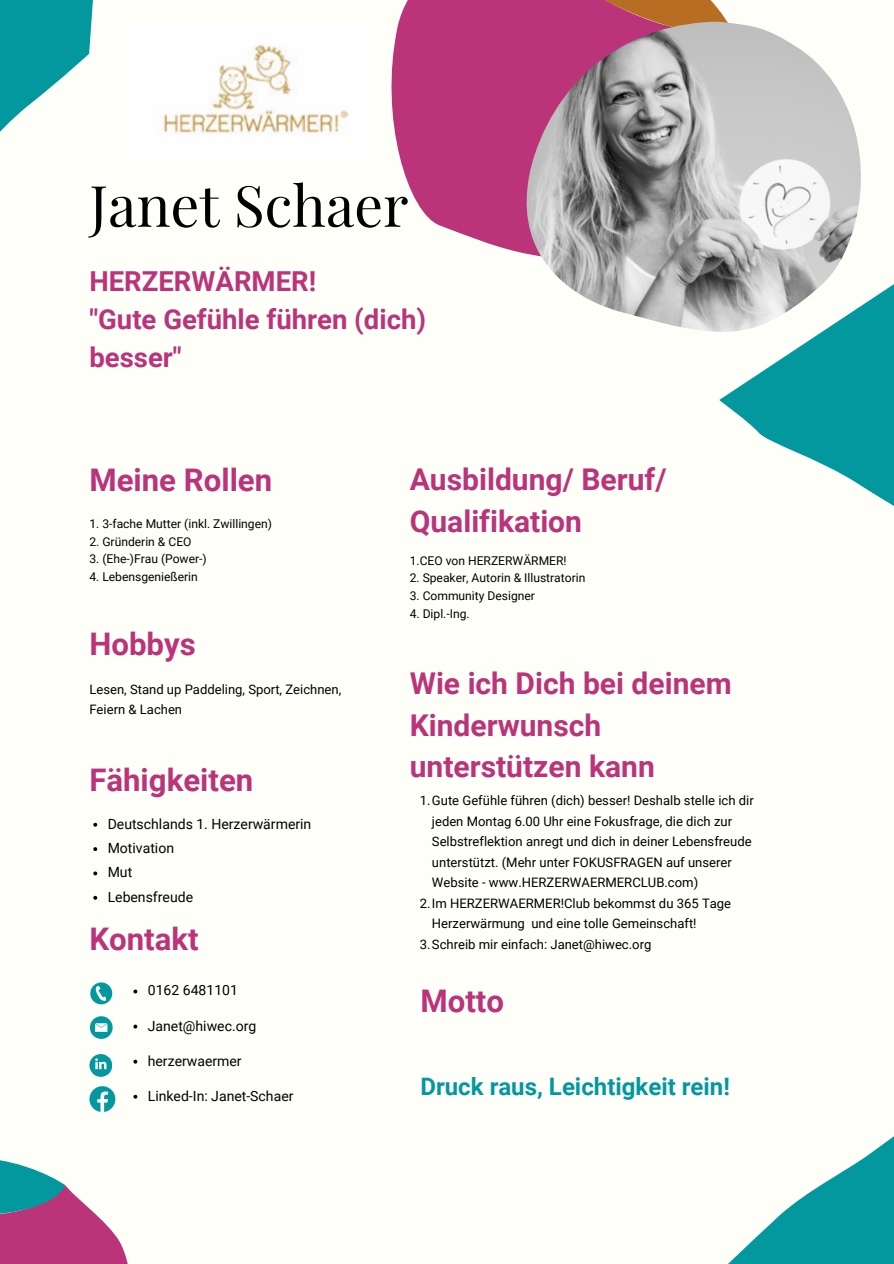
<style>
.page{position:relative;width:894px;height:1264px;background:#fff}
.page>*{position:absolute;margin:0;border:0;box-sizing:border-box;transform-origin:0 0}
.t1{font:57px "Playfair Display";color:#000}
.t2{font:700 31.2px "Roboto";color:#bb3479}
.t3{font:700 30px/41.7px "Roboto";color:#bb3479}
.t4{font:700 27.45px/38.2px "Roboto";color:#bb3479}
.t5{font:700 24px "Roboto";color:#03989e}
.t6{font:14.1px "Roboto";color:#000}
.t7{font:13.05px/20.4px "Roboto";color:#000}
.t8{font:12.15px "Roboto";color:#000}
</style>
<div class="page">
<div style="left:0;top:0;width:893px;height:1263px;background:#fffffa"></div>
<svg style="left:391px;top:0;width:337px;height:254px;background:#c4508a"></svg>
<svg style="left:528px;top:0;width:199px;height:22px;background:#bb5656"></svg>
<svg style="left:719px;top:285px;width:174px;height:221px;fill:#03989e"></svg>
<svg style="left:0;top:0;width:93px;height:132px"></svg>
<svg style="left:729px;top:1137px;width:164px;height:126px"></svg>
<img style="left:526px;top:22px;width:334px;height:313px">
<svg style="left:90px;top:982px;width:22px;height:22px"></svg>
<div style="left:90px;top:1016px;width:23px;height:22px;background:#03989e;border-radius:50%"></div>
<svg style="left:95px;top:1023px;width:12px;height:8px"></svg>
<svg style="left:89px;top:1054px;width:23px;height:22px"></svg>
<svg style="left:93px;top:1057px;width:19px;height:20px"></svg>
<img style="left:164px;top:45px;width:185px;height:88px">
<svg style="left:133px;top:989px;width:4px;height:4px"></svg>
<svg style="left:133px;top:1024px;width:4px;height:4px"></svg>
<svg style="left:133px;top:1059px;width:4px;height:4px"></svg>
<svg style="left:0;top:1086px;width:138px;height:177px"></svg>
<svg style="left:93px;top:822px;width:4px;height:4px"></svg>
<svg style="left:93px;top:847px;width:4px;height:4px"></svg>
<svg style="left:93px;top:871px;width:4px;height:4px"></svg>
<svg style="left:93px;top:895px;width:4px;height:4px"></svg>
<p class="t1" style="left:89px;top:165px;width:320px">Janet Schaer</p>
<p class="t4" style="left:89px;top:262px;width:228px">HERZERWÄRMER!</p>
<p class="t4" style="left:89px;top:300px;width:338px">"Gute Gefühle führen (dich) besser"</p>
<p class="t2" style="left:89px;top:462px;width:184px">Meine Rollen</p>
<p class="t8" style="left:89px;top:517px;width:184px">1. 3-fache Mutter (inkl. Zwillingen)</p>
<p class="t8" style="left:89px;top:534px;width:104px">2. Gründerin &amp; CEO</p>
<p class="t8" style="left:89px;top:552px;width:119px">3. (Ehe-)Frau (Power-)</p>
<p class="t8" style="left:89px;top:569px;width:110px">4. Lebensgenießerin</p>
<p class="t2" style="left:89px;top:626px;width:108px">Hobbys</p>
<p class="t7" style="left:89px;top:679px;width:253px">Lesen, Stand up Paddeling, Sport, Zeichnen,<br>Feiern &amp; Lachen</p>
<p class="t2" style="left:89px;top:762px;width:165px">Fähigkeiten</p>
<p class="t6" style="left:108px;top:815px;width:205px">Deutschlands 1. Herzerwärmerin</p>
<p class="t6" style="left:108px;top:840px;width:68px">Motivation</p>
<p class="t6" style="left:108px;top:864px;width:26px">Mut</p>
<p class="t6" style="left:108px;top:888px;width:87px">Lebensfreude</p>
<p class="t2" style="left:89px;top:920px;width:111px">Kontakt</p>
<p class="t6" style="left:148px;top:982px;width:92px">0162 6481101</p>
<p class="t6" style="left:148px;top:1017px;width:110px">Janet@hiwec.org</p>
<p class="t6" style="left:148px;top:1052px;width:95px">herzerwaermer</p>
<p class="t6" style="left:148px;top:1087px;width:147px">Linked-In: Janet-Schaer</p>
<p class="t3" style="left:409px;top:459px;width:258px">Ausbildung/ Beruf/<br>Qualifikation</p>
<p class="t8" style="left:409px;top:553px;width:158px">1.CEO von HERZERWÄRMER!</p>
<p class="t8" style="left:409px;top:571px;width:177px">2. Speaker, Autorin &amp; Illustratorin</p>
<p class="t8" style="left:409px;top:588px;width:127px">3. Community Designer</p>
<p class="t8" style="left:409px;top:606px;width:61px">4. Dipl.-Ing.</p>
<p class="t3" style="left:409px;top:663px;width:323px">Wie ich Dich bei deinem<br>Kinderwunsch unterstützen kann</p>
<p class="t7" style="left:432px;top:790px;width:323px;text-indent:-12px">1.Gute Gefühle führen (dich) besser! Deshalb stelle ich dir jeden Montag 6.00 Uhr eine Fokusfrage, die dich zur Selbstreflektion anregt und dich in deiner Lebensfreude unterstützt. (Mehr unter FOKUSFRAGEN auf unserer Website - www.HERZERWAERMERCLUB.com)</p>
<p class="t7" style="left:432px;top:893px;width:300px;text-indent:-12px">2.Im HERZERWAERMER!Club bekommst du 365 Tage<br>Herzerwärmung und eine tolle Gemeinschaft!</p>
<p class="t7" style="left:420px;top:933px;width:233px">3.Schreib mir einfach: Janet@hiwec.org</p>
<p class="t2" style="left:420px;top:982px;width:85px">Motto</p>
<p class="t5" style="left:420px;top:1072px;width:311px">Druck raus, Leichtigkeit rein!</p>
</div>
